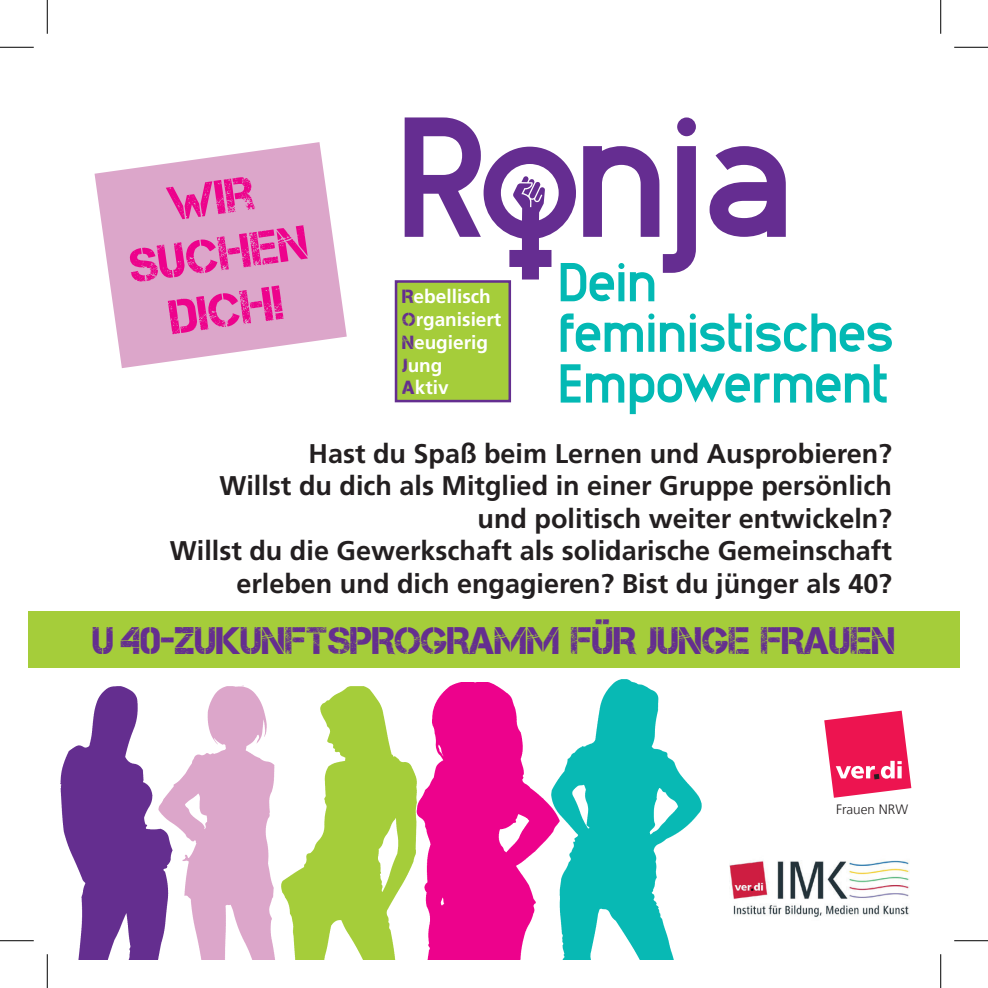
<style>
.page{position:relative;width:988px;height:988px;background:#fff}
.page>*{position:absolute;margin:0;border:0;box-sizing:border-box;transform-origin:0 0}
.t1{font:47.7px/56.2px "Captureit";color:#ed028c;text-align:center}
.t2{font:38.25px "Captureit";color:#642e8f}
.t3{font:700 27px/32.4px "Frutiger LT Pro";color:#231f20;text-align:right}
.t4{font:700 19.12px/22.7px "Frutiger LT Pro";color:#fff}
.t5{font:300 13.5px "Frutiger";color:#231f20}
.s1{font-family:"Captureit";font-weight:400;color:#642e8f}
</style>
<div class="page">
<svg style="left:94px;top:142px;width:253px;height:226px;fill:#dca6ca"></svg>
<div style="left:28px;top:611px;width:931px;height:56px;background:#a5cd3a"></div>
<img style="left:306px;top:686px;width:99px;height:273px">
<svg style="left:560px;top:313px;width:331px;height:39px"></svg>
<svg style="left:560px;top:364px;width:326px;height:50px"></svg>
<svg style="left:404px;top:117px;width:381px;height:156px"></svg>
<svg style="left:483px;top:147px;width:171px;height:154px"></svg>
<img style="left:405px;top:682px;width:127px;height:277px">
<svg style="left:824px;top:710px;width:87px;height:87px"></svg>
<img style="left:729px;top:860px;width:180px;height:57px">
<div style="left:395px;top:280px;width:116px;height:122px;background:#a5cd3a;border:3px solid #642e8f"></div>
<img style="left:532px;top:679px;width:170px;height:280px">
<img style="left:174px;top:685px;width:132px;height:274px">
<img style="left:60px;top:686px;width:114px;height:273px">
<hr style="left:0;top:47px;width:34px;height:1px;background:#000">
<hr style="left:954px;top:47px;width:33px;height:1px;background:#000">
<hr style="left:0;top:940px;width:34px;height:1px;background:#000">
<hr style="left:954px;top:940px;width:33px;height:1px;background:#000">
<hr style="left:47px;top:0;width:1px;height:34px;background:#000">
<hr style="left:47px;top:954px;width:1px;height:33px;background:#000">
<hr style="left:940px;top:0;width:1px;height:34px;background:#000">
<hr style="left:940px;top:954px;width:1px;height:33px;background:#000">
<h1 class="t1" style="left:118px;top:183px;width:181px;rotate:-8deg">Wir suchen dich!</h1>
<p class="t4" style="left:402px;top:285px;width:100px"><span class="s1">R</span>ebellisch<br><span class="s1">O</span>rganisiert<br><span class="s1">N</span>eugierig<br><span class="s1">J</span>ung<br><span class="s1">A</span>ktiv</p>
<p class="t3" style="left:170px;top:437px;width:723px">Hast du Spaß beim Lernen und Ausprobieren?<br>Willst du dich als Mitglied in einer Gruppe persönlich und politisch weiter entwickeln?<br>Willst du die Gewerkschaft als solidarische Gemeinschaft erleben und dich engagieren? Bist du jünger als 40?</p>
<h2 class="t2" style="left:93px;top:619px;width:804px">U 40-ZUKUNFTSPROGRAMM FÜR JUNGE FRAUEN</h2>
<p class="t5" style="left:836px;top:801px;width:74px">Frauen NRW</p>
</div>
